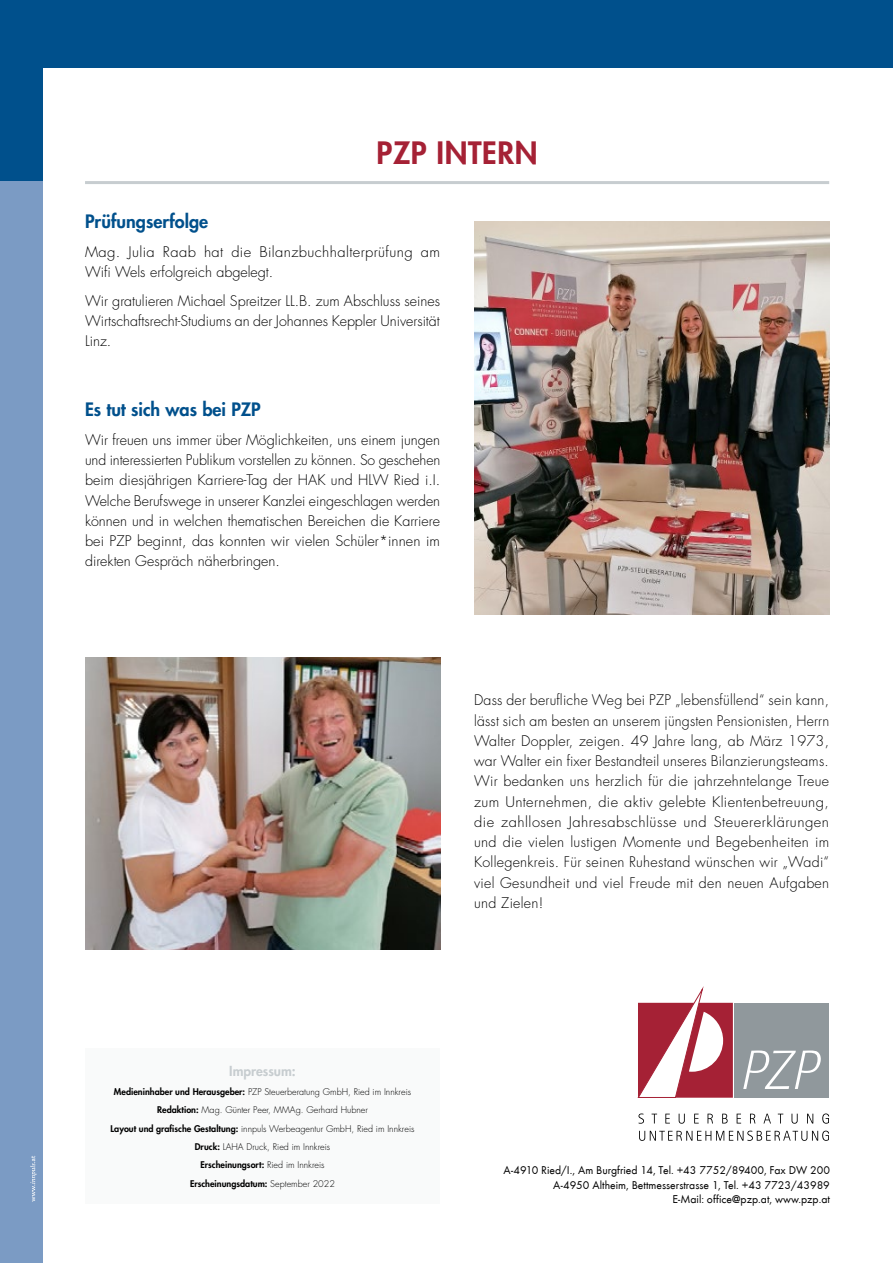
<style>
.page{position:relative;width:893px;height:1263px;background:#fff}
.page>*{position:absolute;margin:0;border:0;box-sizing:border-box;transform-origin:0 0}
.t1{font:800 30px "Futura Std";letter-spacing:.02em;color:#a52135}
.t2{font:800 18px "Futura Std";color:#00508c}
.t3{font:300 14.25px/20.2px "Futura Std";letter-spacing:.005em;color:#000;text-align:justify}
.t4{font:300 14.25px/20.2px "Futura Std";letter-spacing:.025em;color:#000}
.t5{font:800 13.5px "Futura Std";color:#c7cdd0}
.t6{font:11.7px/14.7px "Futura T";color:#000;text-align:right}
.t7{font:300 9px/18.5px "Futura Std";color:#000;text-align:center}
.s1{font-weight:800}
</style>
<div class="page">
<div style="left:0;top:0;width:43px;height:1263px;background:#7b9bc4"></div>
<div style="left:0;top:0;width:893px;height:68px;background:#00508c"></div>
<div style="left:0;top:0;width:43px;height:181px;background:#00508c"></div>
<div style="left:86px;top:1048px;width:354px;height:156px;background:#f9fafa"></div>
<svg style="left:639px;top:1131px;width:190px;height:10px"></svg>
<svg style="left:638px;top:1113px;width:191px;height:11px"></svg>
<svg style="left:638px;top:989px;width:191px;height:109px"></svg>
<svg style="left:30px;top:1156px;width:6px;height:46px"></svg>
<hr style="left:85px;top:181px;width:744px;height:3px;background:#c7cdd0">
<img style="left:474px;top:222px;width:355px;height:392px">
<img style="left:85px;top:657px;width:355px;height:293px">
<h1 class="t1" style="left:377px;top:134px;width:163px">PZP INTERN</h1>
<p class="t2" style="left:85px;top:210px;width:125px">Prüfungserfolge</p>
<p class="t4" style="left:85px;top:242px;width:357px">Mag. Julia Raab hat die Bilanzbuchhalterprüfung am<br>Wifi Wels erfolgreich abgelegt.</p>
<p class="t3" style="left:85px;top:291px;width:357px">Wir gratulieren Michael Spreitzer LL.B. zum Abschluss seines Wirtschaftsrecht-Studiums an der Johannes Keppler Universität Linz.</p>
<p class="t2" style="left:85px;top:398px;width:177px">Es tut sich was bei PZP</p>
<p class="t3" style="left:85px;top:430px;width:357px">Wir freuen uns immer über Möglichkeiten, uns einem jungen und interessierten Publikum vorstellen zu können. So geschehen beim diesjährigen Karriere-Tag der HAK und HLW Ried i.I.<br>Welche Berufswege in unserer Kanzlei eingeschlagen werden können und in welchen thematischen Bereichen die Karriere bei PZP beginnt, das konnten wir vielen Schüler*innen im direkten Gespräch näherbringen.</p>
<p class="t3" style="left:474px;top:690px;width:357px">Dass der berufliche Weg bei PZP „lebensfüllend“ sein kann, lässt sich am besten an unserem jüngsten Pensionisten, Herrn Walter Doppler, zeigen. 49 Jahre lang, ab März 1973, war Walter ein fixer Bestandteil unseres Bilanzierungsteams.<br>Wir bedanken uns herzlich für die jahrzehntelange Treue zum Unternehmen, die aktiv gelebte Klientenbetreuung, die zahllosen Jahresabschlüsse und Steuererklärungen und die vielen lustigen Momente und Begebenheiten im Kollegenkreis. Für seinen Ruhestand wünschen wir „Wadi“ viel Gesundheit und viel Freude mit den neuen Aufgaben und Zielen!</p>
<p class="t5" style="left:229px;top:1063px;width:68px">Impressum:</p>
<p class="t7" style="left:111px;top:1082px;width:305px"><span class="s1">Medieninhaber und Herausgeber:</span> PZP Steuerberatung GmbH, Ried im Innkreis <span class="s1">Redaktion:</span> Mag. Günter Peer, MMAg. Gerhard Hubner<br><span class="s1">Layout und grafische Gestaltung:</span> innpuls Werbeagentur GmbH, Ried im Innkreis <span class="s1">Druck:</span> LAHA Druck, Ried im Innkreis<br><span class="s1">Erscheinungsort:</span> Ried im Innkreis<br><span class="s1">Erscheinungsdatum:</span> September 2022</p>
<p class="t6" style="left:503px;top:1163px;width:328px">A-4910 Ried/I., Am Burgfried 14, Tel. +43 7752/89400, Fax DW 200<br>A-4950 Altheim, Bettmesserstrasse 1, Tel. +43 7723/43989<br>E-Mail: office@pzp.at, www.pzp.at</p>
</div>
